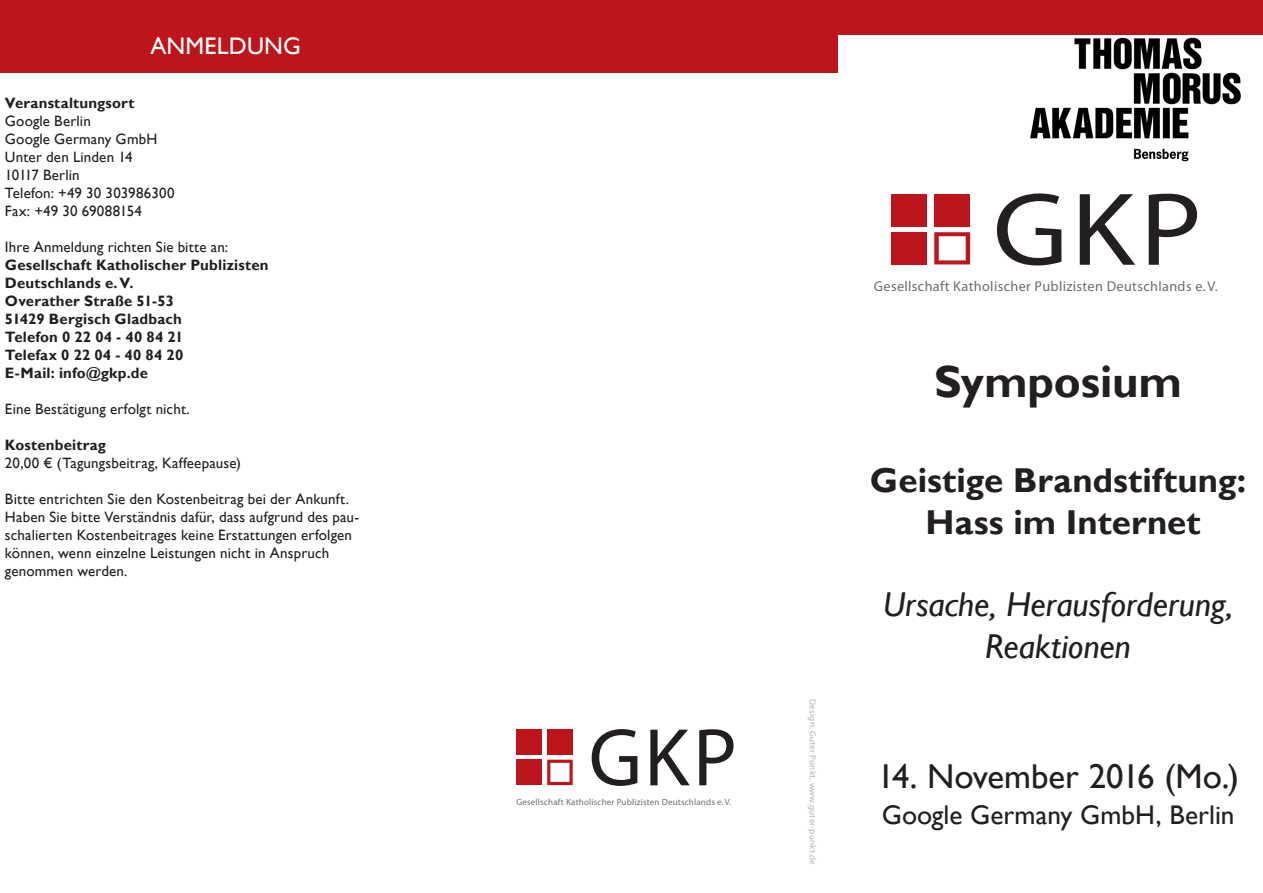
<style>
.page{position:relative;width:1263px;height:893px;background:#fff}
.page>*{position:absolute;margin:0;border:0;box-sizing:border-box;transform-origin:0 0}
.t1{font:700 45px "Gill Sans";letter-spacing:-.005em;color:#231f20}
.t2{font:700 34.5px "Gill Sans";color:#231f20}
.t3{font:italic 34.5px/41.4px "Gill Sans";letter-spacing:-.005em;color:#231f20;text-align:center}
.t4{font:34.5px "Gill Sans";color:#231f20}
.t5{font:27px "Gill Sans";letter-spacing:.005em;color:#231f20}
.Headline2{font:24px "Gill Sans";letter-spacing:.01em;color:#fff}
.t6{font:15px/18px "Gill Sans";letter-spacing:.01em;color:#231f20}
.t7{font:700 15px/18px "Gill Sans";letter-spacing:.01em;color:#231f20}
.Subhead2{font:14.25px "Myriad Pro";letter-spacing:.025em;color:#6c6d70}
.Subhead2-2{font:9px "Myriad Pro";letter-spacing:.02em;color:#6c6d70}
.Spezial{font:9px "Myriad Pro";letter-spacing:.025em;color:#b2b3b7}
</style>
<div class="page">
<div style="left:0;top:0;width:838px;height:72px;background:#bc151c"></div>
<div style="left:402px;top:0;width:861px;height:34px;background:#bc151c"></div>
<div style="left:891px;top:194px;width:36px;height:32px;background:#bc151c"></div>
<div style="left:934px;top:194px;width:36px;height:32px;background:#bc151c"></div>
<div style="left:891px;top:232px;width:36px;height:32px;background:#bc151c"></div>
<svg style="left:934px;top:232px;width:36px;height:32px"></svg>
<svg style="left:997px;top:193px;width:64px;height:72px"></svg>
<svg style="left:1080px;top:194px;width:55px;height:71px"></svg>
<svg style="left:1149px;top:194px;width:48px;height:71px"></svg>
<div style="left:516px;top:729px;width:26px;height:26px;background:#bc151c"></div>
<div style="left:547px;top:729px;width:26px;height:26px;background:#bc151c"></div>
<div style="left:516px;top:760px;width:26px;height:25px;background:#bc151c"></div>
<svg style="left:547px;top:760px;width:26px;height:25px"></svg>
<svg style="left:592px;top:729px;width:45px;height:57px"></svg>
<svg style="left:650px;top:730px;width:40px;height:55px"></svg>
<svg style="left:699px;top:729px;width:34px;height:56px"></svg>
<img style="left:1030px;top:38px;width:211px;height:124px">
<p class="Headline2" style="left:150px;top:32px;width:152px">ANMELDUNG</p>
<p class="t7" style="left:5px;top:94px;width:131px">Veranstaltungsort</p>
<p class="t6" style="left:5px;top:112px;width:87px">Google Berlin</p>
<p class="t6" style="left:5px;top:130px;width:154px">Google Germany GmbH</p>
<p class="t6" style="left:5px;top:148px;width:129px">Unter den Linden 14</p>
<p class="t6" style="left:5px;top:166px;width:76px">10117 Berlin</p>
<p class="t6" style="left:5px;top:184px;width:171px">Telefon: +49 30 303986300</p>
<p class="t6" style="left:5px;top:202px;width:138px">Fax: +49 30 69088154</p>
<p class="t6" style="left:5px;top:238px;width:225px">Ihre Anmeldung richten Sie bitte an:</p>
<p class="t7" style="left:5px;top:256px;width:265px">Gesellschaft Katholischer Publizisten<br>Deutschlands e.V.</p>
<p class="t7" style="left:5px;top:292px;width:170px">Overather Straße 51-53</p>
<p class="t7" style="left:5px;top:310px;width:179px">51429 Bergisch Gladbach</p>
<p class="t7" style="left:5px;top:328px;width:180px;text-align:justify">Telefon 0 22 04 - 40 84 21<br>Telefax 0 22 04 - 40 84 20<br>E-Mail: info@gkp.de</p>
<p class="t6" style="left:5px;top:400px;width:186px">Eine Bestätigung erfolgt nicht.</p>
<p class="t7" style="left:5px;top:436px;width:102px">Kostenbeitrag</p>
<p class="t6" style="left:5px;top:454px;width:238px">20,00 € (Tagungsbeitrag, Kaffeepause)</p>
<p class="t6" style="left:5px;top:490px;width:356px">Bitte entrichten Sie den Kostenbeitrag bei der Ankunft.<br>Haben Sie bitte Verständnis dafür, dass aufgrund des pau&shy;schalierten Kostenbeitrages keine Erstattungen erfolgen können, wenn einzelne Leistungen nicht in Anspruch genommen werden.</p>
<p class="Subhead2-2" style="left:516px;top:796px;width:216px">Gesellschaft Katholischer Publizisten Deutschlands e. V.</p>
<p class="Spezial" style="left:818px;top:699px;width:167px;rotate:90deg">Design: Guter Punkt, www.guter-punkt.de</p>
<p class="Subhead2" style="left:874px;top:277px;width:345px">Gesellschaft Katholischer Publizisten Deutschlands e. V.</p>
<p class="t1" style="left:934px;top:355px;width:250px">Symposium</p>
<p class="t2" style="left:870px;top:460px;width:378px">Geistige Brandstiftung:</p>
<p class="t2" style="left:925px;top:501px;width:276px">Hass im Internet</p>
<p class="t3" style="left:883px;top:585px;width:352px">Ursache, Herausforderung,<br>Reaktionen</p>
<p class="t4" style="left:877px;top:757px;width:363px">14. November 2016 (Mo.)</p>
<p class="t5" style="left:882px;top:799px;width:354px">Google Germany GmbH, Berlin</p>
</div>
